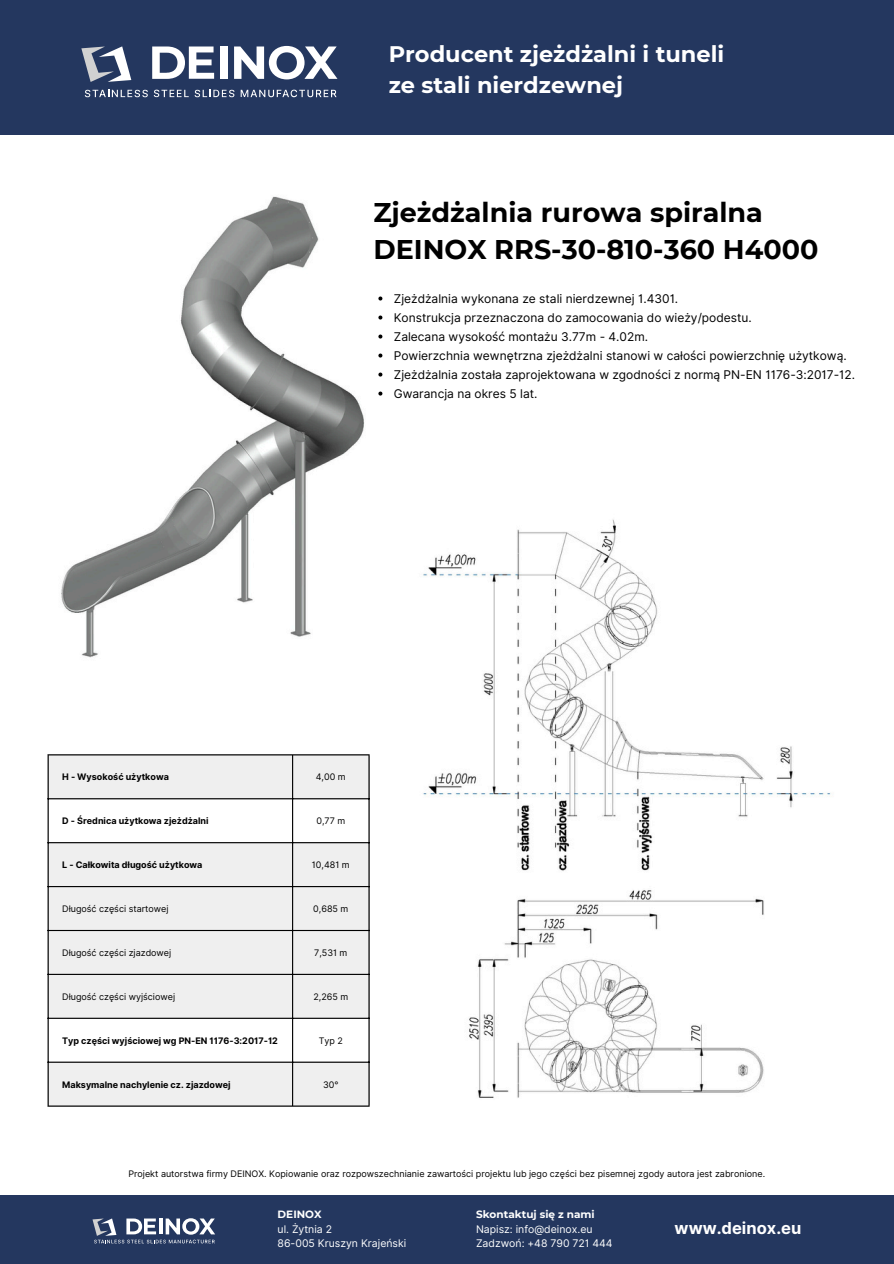
<style>
.page{position:relative;width:894px;height:1264px;background:#fff}
.page>*{position:absolute;margin:0;border:0;box-sizing:border-box;transform-origin:0 0}
.t1{font:700 27px/37.2px "Montserrat";color:#000}
.t2{font:700 22.5px/30.3px "Montserrat";color:#fff}
.t3{font:700 16.5px "Inter";color:#fff}
.t4{font:12px "Inter";color:#000}
.t5{font:10.5px/14.4px "Inter";color:#fff}
.t6{font:9px "Inter";color:#000}
.t7{font:700 9px "Inter";color:#000}
.s1{font-family:"Montserrat";font-weight:700}
</style>
<div class="page">
<div style="left:0;top:1195px;width:893px;height:68px;background:#24375f"></div>
<div style="left:0;top:0;width:893px;height:134px;background:#24375f"></div>
<svg style="left:92px;top:1218px;width:123px;height:25px"></svg>
<svg style="left:81px;top:46px;width:50px;height:36px"></svg>
<svg style="left:152px;top:46px;width:62px;height:33px"></svg>
<div style="left:220px;top:46px;width:8px;height:33px;background:#fff"></div>
<svg style="left:234px;top:46px;width:103px;height:33px"></svg>
<svg style="left:85px;top:90px;width:63px;height:7px"></svg>
<svg style="left:154px;top:90px;width:80px;height:7px"></svg>
<svg style="left:240px;top:90px;width:96px;height:7px"></svg>
<svg style="left:49px;top:755px;width:319px;height:350px;fill:#efefef"></svg>
<hr style="left:48px;top:755px;width:1px;height:350px;background:#000">
<hr style="left:292px;top:755px;width:1px;height:350px;background:#000">
<hr style="left:368px;top:755px;width:1px;height:350px;background:#000">
<hr style="left:48px;top:754px;width:321px;height:1px;background:#000">
<hr style="left:48px;top:798px;width:321px;height:1px;background:#000">
<hr style="left:48px;top:842px;width:321px;height:1px;background:#000">
<hr style="left:48px;top:886px;width:321px;height:1px;background:#000">
<hr style="left:48px;top:929px;width:321px;height:2px;background:#000">
<hr style="left:48px;top:973px;width:321px;height:1px;background:#000">
<hr style="left:48px;top:1017px;width:321px;height:1px;background:#000">
<hr style="left:48px;top:1061px;width:321px;height:1px;background:#000">
<hr style="left:48px;top:1105px;width:321px;height:1px;background:#000">
<img style="left:61px;top:196px;width:322px;height:462px">
<img style="left:423px;top:519px;width:408px;height:579px">
<svg style="left:378px;top:296px;width:4px;height:4px"></svg>
<svg style="left:378px;top:315px;width:4px;height:4px"></svg>
<svg style="left:378px;top:334px;width:4px;height:4px"></svg>
<svg style="left:378px;top:353px;width:4px;height:4px"></svg>
<svg style="left:378px;top:372px;width:4px;height:4px"></svg>
<svg style="left:378px;top:391px;width:4px;height:4px"></svg>
<h5 class="t2" style="left:388px;top:39px;width:337px">Producent zjeżdżalni i tuneli ze stali nierdzewnej</h5>
<p class="t1" style="left:373px;top:194px;width:446px">Zjeżdżalnia rurowa spiralna<br>DEINOX RRS-30-810-360 H4000</p>
<p class="t4" style="left:393px;top:291px;width:286px">Zjeżdżalnia wykonana ze stali nierdzewnej 1.4301.</p>
<p class="t4" style="left:393px;top:310px;width:359px">Konstrukcja przeznaczona do zamocowania do wieży/podestu.</p>
<p class="t4" style="left:393px;top:329px;width:256px">Zalecana wysokość montażu 3.77m - 4.02m.</p>
<p class="t4" style="left:393px;top:348px;width:454px">Powierzchnia wewnętrzna zjeżdżalni stanowi w całości powierzchnię użytkową.</p>
<p class="t4" style="left:393px;top:367px;width:462px">Zjeżdżalnia została zaprojektowana w zgodności z normą PN-EN 1176-3:2017-12.</p>
<p class="t4" style="left:393px;top:386px;width:145px">Gwarancja na okres 5 lat.</p>
<p class="t7" style="left:62px;top:771px;width:108px">H - Wysokość użytkowa</p>
<h2 class="t6" style="left:316px;top:771px;width:31px">4,00 m</h2>
<p class="t7" style="left:62px;top:815px;width:148px">D - Średnica użytkowa zjeżdżalni</p>
<h1 class="t6" style="left:316px;top:815px;width:30px">0,77 m</h1>
<p class="t7" style="left:62px;top:859px;width:142px">L - Całkowita długość użytkowa</p>
<p class="t6" style="left:312px;top:859px;width:39px">10,481 m</p>
<p class="t6" style="left:62px;top:903px;width:108px">Długość części startowej</p>
<p class="t6" style="left:313px;top:903px;width:37px">0,685 m</p>
<p class="t6" style="left:62px;top:947px;width:111px">Długość części zjazdowej</p>
<p class="t6" style="left:314px;top:947px;width:35px">7,531 m</p>
<p class="t6" style="left:62px;top:991px;width:114px">Długość części wyjściowej</p>
<p class="t6" style="left:313px;top:991px;width:36px">2,265 m</p>
<p class="t7" style="left:62px;top:1034px;width:217px">Typ części wyjściowej wg PN-EN 1176-3:2017-12</p>
<p class="t6" style="left:318px;top:1034px;width:26px">Typ 2</p>
<p class="t7" style="left:62px;top:1078px;width:170px">Maksymalne nachylenie cz. zjazdowej</p>
<p class="t6" style="left:323px;top:1078px;width:17px">30°</p>
<p class="t6" style="left:128px;top:1168px;width:638px">Projekt autorstwa firmy DEINOX. Kopiowanie oraz rozpowszechnianie zawartości projektu lub jego części bez pisemnej zgody autora jest zabronione.</p>
<p class="t5" style="left:277px;top:1206px;width:130px"><span class="s1">DEINOX<br></span>ul. Żytnia 2<br>86-005 Kruszyn Krajeński</p>
<p class="t5" style="left:476px;top:1206px;width:138px"><span class="s1">Skontaktuj się z nami<br></span>Napisz: info@deinox.eu<br>Zadzwoń: +48 790 721 444</p>
<p class="t3" style="left:674px;top:1217px;width:128px">www.deinox.eu</p>
</div>
